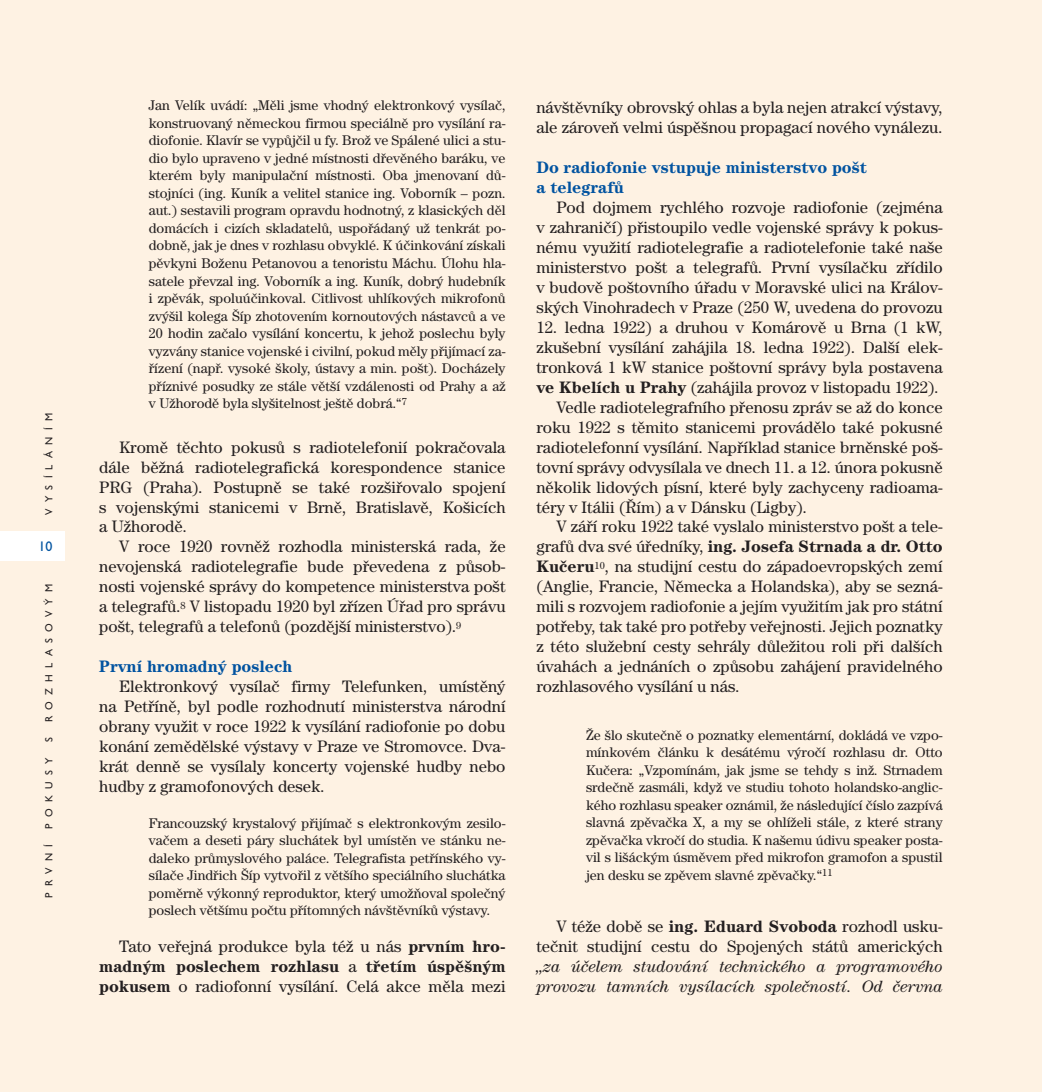
<style>
.page{position:relative;width:1042px;height:1092px;background:#fff}
.page>*{position:absolute;margin:0;border:0;box-sizing:border-box;transform-origin:0 0}
.t1{font:16.62px/19.9px "Century CE";color:#231f20;text-align:justify}
.t2{font:italic 16.62px/19.9px "Century CE";color:#231f20}
.t3{font:700 16.62px/19.9px "Century CE";color:#0153a0}
.t4{font:700 16.62px "Century CE";color:#231f20}
.t5{font:14px/17.5px "Century CE";color:#231f20;text-align:justify}
.t6{font:14px "Gill Sans CE";color:#0153a0}
.t7{font:10.5px "Gill Sans CE";letter-spacing:.6em;color:#231f20}
.s1{font-weight:700}
.s2{font-weight:400}
</style>
<div class="page">
<div style="left:0;top:0;width:1042px;height:1091px;background:#fef2e3"></div>
<div style="left:0;top:531px;width:64px;height:30px;background:#fff"></div>
<p class="t7" style="left:43px;top:514px;width:103px;rotate:-90deg">VYSÍLÁNÍM</p>
<p class="t6" style="left:38px;top:538px;width:15px">10</p>
<p class="t7" style="left:43px;top:721px;width:139px;rotate:-90deg">ROZHLASOVÝM</p>
<p class="t7" style="left:43px;top:742px;width:6px;rotate:-90deg">S</p>
<p class="t7" style="left:43px;top:828px;width:72px;rotate:-90deg">POKUSY</p>
<p class="t7" style="left:43px;top:897px;width:55px;rotate:-90deg">PRVNÍ</p>
<p class="t5" style="left:149px;top:97px;width:358px">Jan Velík uvádí: „Měli jsme vhodný elektronkový vysílač, konstruovaný německou firmou speciálně pro vysílání ra&shy;diofonie. Klavír se vypůjčil u fy. Brož ve Spálené ulici a stu&shy;dio bylo upraveno v jedné místnosti dřevěného baráku, ve kterém byly manipulační místnosti. Oba jmenovaní dů&shy;stojníci (ing. Kuník a velitel stanice ing. Voborník – pozn. aut.) sestavili program opravdu hodnotný, z klasických děl domácích i cizích skladatelů, uspořádaný už tenkrát po&shy;dobně, jak je dnes v rozhlasu obvyklé. K účinkování získali pěvkyni Boženu Petanovou a tenoristu Máchu. Úlohu hla&shy;satele převzal ing. Voborník a ing. Kuník, dobrý hudebník i zpěvák, spoluúčinkoval. Citlivost uhlíkových mikrofonů zvýšil kolega Šíp zhotovením kornoutových nástavců a ve 20 hodin začalo vysílání koncertu, k jehož poslechu byly vyzvány stanice vojenské i civilní, pokud měly přijímací za&shy;řízení (např. vysoké školy, ústavy a min. pošt). Docházely příznivé posudky ze stále větší vzdálenosti od Prahy a až v Užhorodě byla slyšitelnost ještě dobrá.“<sup>7</sup></p>
<p class="t1" style="left:99px;top:436px;width:408px;text-indent:20px">Kromě těchto pokusů s radiotelefonií pokračovala dále běžná radiotelegrafická korespondence stanice PRG (Praha). Postupně se také rozšiřovalo spojení s vojenskými stanicemi v Brně, Bratislavě, Košicích a Užhorodě.</p>
<p class="t1" style="left:99px;top:536px;width:408px;text-indent:20px">V roce 1920 rovněž rozhodla ministerská rada, že nevojenská radiotelegrafie bude převedena z působ&shy;nosti vojenské správy do kompetence ministerstva pošt a telegrafů.<sup>8</sup> V listopadu 1920 byl zřízen Úřad pro správu pošt, telegrafů a telefonů (pozdější ministerstvo).<sup>9</sup></p>
<p class="t3" style="left:99px;top:656px;width:195px">První hromadný poslech</p>
<p class="t1" style="left:99px;top:676px;width:408px;text-indent:20px">Elektronkový vysílač firmy Telefunken, umístěný na Petříně, byl podle rozhodnutí ministerstva národní obrany využit v roce 1922 k vysílání radiofonie po dobu konání zemědělské výstavy v Praze ve Stromovce. Dva&shy;krát denně se vysílaly koncerty vojenské hudby nebo hudby z gramofonových desek.</p>
<p class="t5" style="left:149px;top:814px;width:358px">Francouzský krystalový přijímač s elektronkovým zesilo&shy;vačem a deseti páry sluchátek byl umístěn ve stánku ne&shy;daleko průmyslového paláce. Telegrafista petřínského vy&shy;sílače Jindřich Šíp vytvořil z většího speciálního sluchátka poměrně výkonný reproduktor, který umožňoval společný poslech většímu počtu přítomných návštěvníků výstavy.</p>
<p class="t1" style="left:99px;top:935px;width:408px;text-indent:20px">Tato veřejná produkce byla též u nás <span class="s1">prvním hro&shy;madným poslechem rozhlasu</span> a <span class="s1">třetím úspěšným pokusem</span> o radiofonní vysílání. Celá akce měla mezi</p>
<p class="t1" style="left:536px;top:97px;width:408px">návštěvníky obrovský ohlas a byla nejen atrakcí výstavy, ale zároveň velmi úspěšnou propagací nového vynálezu.</p>
<p class="t3" style="left:536px;top:157px;width:332px">Do radiofonie vstupuje ministerstvo pošt a telegrafů</p>
<p class="t1" style="left:536px;top:197px;width:408px;text-indent:20px">Pod dojmem rychlého rozvoje radiofonie (zejména v zahraničí) přistoupilo vedle vojenské správy k pokus&shy;nému využití radiotelegrafie a radiotelefonie také naše ministerstvo pošt a telegrafů. První vysílačku zřídilo v budově poštovního úřadu v Moravské ulici na Králov&shy;ských Vinohradech v Praze (250 W, uvedena do provozu</p>
<p class="t1" style="left:536px;top:317px;width:408px">12. ledna 1922) a druhou v Komárově u Brna (1 kW,</p>
<p class="t1" style="left:536px;top:337px;width:408px">zkušební vysílání zahájila 18. ledna 1922). Další elek-</p>
<p class="t1" style="left:536px;top:357px;width:408px">tronková 1 kW stanice poštovní správy byla postavena</p>
<p class="t1" style="left:536px;top:377px;width:404px"><span class="s1">ve Kbelích u Prahy</span> (zahájila provoz v listopadu 1922).</p>
<p class="t1" style="left:556px;top:397px;width:388px">Vedle radiotelegrafního přenosu zpráv se až do konce</p>
<p class="t1" style="left:536px;top:417px;width:408px">roku 1922 s těmito stanicemi provádělo také pokusné</p>
<p class="t1" style="left:536px;top:436px;width:408px">radiotelefonní vysílání. Například stanice brněnské poš-</p>
<p class="t1" style="left:536px;top:456px;width:408px">tovní správy odvysílala ve dnech 11. a 12. února pokusně</p>
<p class="t1" style="left:536px;top:476px;width:408px">několik lidových písní, které byly zachyceny radioama-</p>
<p class="t1" style="left:536px;top:496px;width:272px">téry v Itálii (Řím) a v Dánsku (Ligby).</p>
<p class="t1" style="left:556px;top:516px;width:388px">V září roku 1922 také vyslalo ministerstvo pošt a tele-</p>
<p class="t4" style="left:536px;top:537px;width:408px"><span class="s2">grafů dva své úředníky,</span> ing. Josefa Strnada a dr. Otto</p>
<p class="t1" style="left:536px;top:556px;width:408px"><span class="s1">Kučeru</span><sup>10</sup>, na studijní cestu do západoevropských zemí</p>
<p class="t1" style="left:536px;top:576px;width:408px">(Anglie, Francie, Německa a Holandska), aby se sezná-</p>
<p class="t1" style="left:536px;top:596px;width:408px">mili s rozvojem radiofonie a jejím využitím jak pro státní</p>
<p class="t1" style="left:536px;top:616px;width:408px">potřeby, tak také pro potřeby veřejnosti. Jejich poznatky</p>
<p class="t1" style="left:536px;top:636px;width:408px">z této služební cesty sehrály důležitou roli při dalších</p>
<p class="t1" style="left:536px;top:656px;width:408px">úvahách a jednáních o způsobu zahájení pravidelného</p>
<p class="t1" style="left:536px;top:676px;width:205px">rozhlasového vysílání u nás.</p>
<p class="t5" style="left:586px;top:726px;width:358px">Že šlo skutečně o poznatky elementární, dokládá ve vzpo&shy;mínkovém článku k desátému výročí rozhlasu dr. Otto Kučera: „Vzpomínám, jak jsme se tehdy s inž. Strnadem srdečně zasmáli, když ve studiu tohoto holandsko-anglic&shy;kého rozhlasu speaker oznámil, že následující číslo zazpívá slavná zpěvačka X, a my se ohlíželi stále, z které strany zpěvačka vkročí do studia. K našemu údivu speaker posta&shy;vil s lišáckým úsměvem před mikrofon gramofon a spustil jen desku se zpěvem slavné zpěvačky.“<sup>11</sup></p>
<p class="t1" style="left:536px;top:915px;width:408px;text-align:right">V téže době se <span class="s1">ing. Eduard Svoboda</span> rozhodl usku&shy;tečnit studijní cestu do Spojených států amerických</p>
<p class="t2" style="left:536px;top:955px;width:408px">„za účelem studování technického a programového provozu tamních vysílacích společností. Od června</p>
</div>
